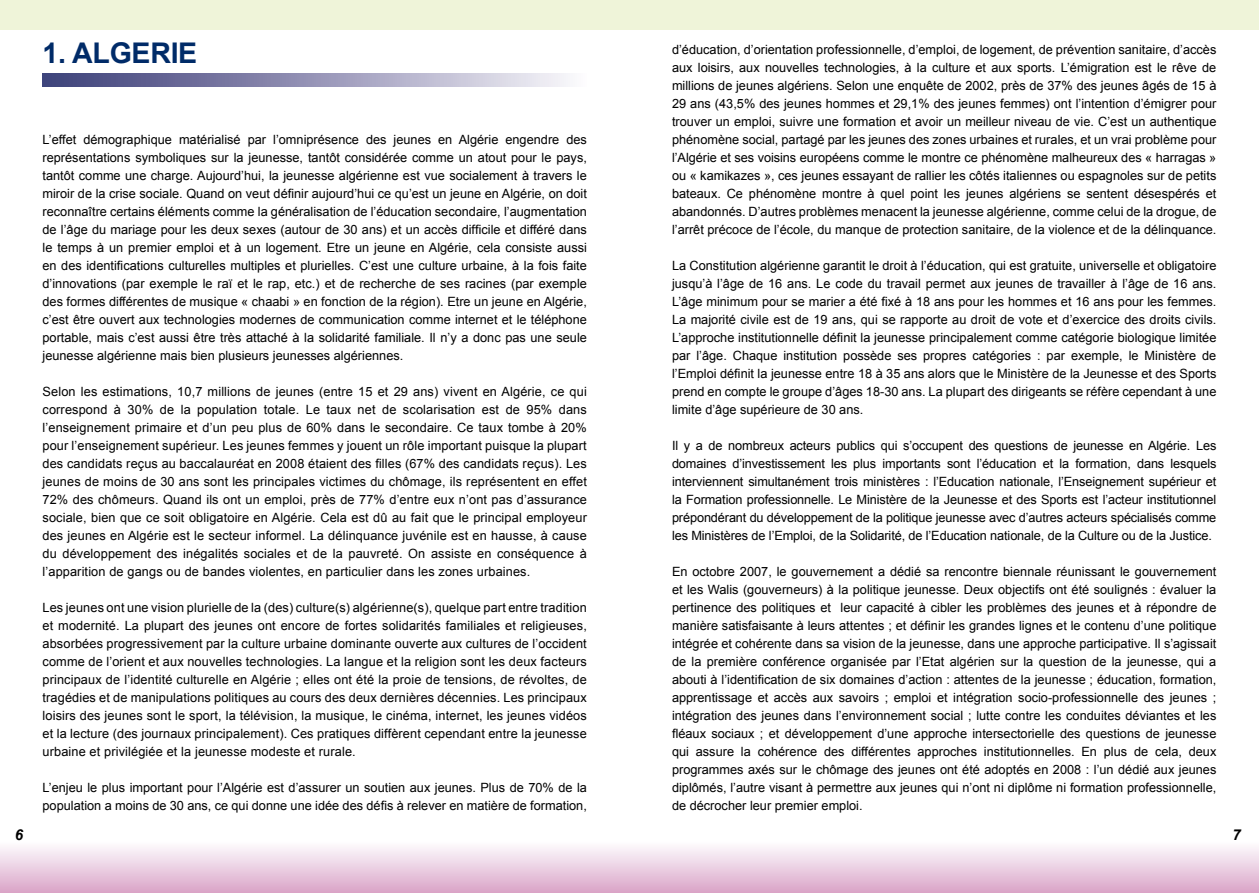
<style>
.page{position:relative;width:1259px;height:893px;background:#fff}
.page>*{position:absolute;margin:0;border:0;box-sizing:border-box;transform-origin:0 0}
.t1{font:700 28.5px "Arial";letter-spacing:-.01em;color:#002b68}
.t2{font:italic 700 15px "Arial";color:#000}
.t3{font:12.75px/18px "Arial";color:#000;text-align:justify}
</style>
<div class="page">
<div style="left:0;top:840px;width:629px;height:53px;background:linear-gradient(to bottom,#fff,#daa4c8)"></div>
<div style="left:0;top:0;width:629px;height:30px;background:#eff4d9"></div>
<div style="left:629px;top:840px;width:630px;height:53px;background:linear-gradient(to bottom,#fff,#daa4c8)"></div>
<div style="left:629px;top:0;width:630px;height:30px;background:#eff4d9"></div>
<svg style="left:43px;top:74px;width:523px;height:13px;background:#9594b5"></svg>
<h1 class="t1" style="left:43px;top:34px;width:156px">1. ALGERIE</h1>
<p class="t3" style="left:672px;top:41px;width:546px">d’éducation, d’orientation professionnelle, d’emploi, de logement, de prévention sanitaire, d’accès aux loisirs, aux nouvelles technologies, à la culture et aux sports. L’émigration est le rêve de millions de jeunes algériens. Selon une enquête de 2002, près de 37% des jeunes âgés de 15 à 29 ans (43,5% des jeunes hommes et 29,1% des jeunes femmes) ont l’intention d’émigrer pour trouver un emploi, suivre une formation et avoir un meilleur niveau de vie. C’est un authentique phénomène social, partagé par les jeunes des zones urbaines et rurales, et un vrai problème pour l’Algérie et ses voisins européens comme le montre ce phénomène malheureux des « harragas » ou « kamikazes », ces jeunes essayant de rallier les côtés italiennes ou espagnoles sur de petits bateaux. Ce phénomène montre à quel point les jeunes algériens se sentent désespérés et abandonnés. D’autres problèmes menacent la jeunesse algérienne, comme celui de la drogue, de l’arrêt précoce de l’école, du manque de protection sanitaire, de la violence et de la délinquance.</p>
<p class="t3" style="left:672px;top:257px;width:546px">La Constitution algérienne garantit le droit à l’éducation, qui est gratuite, universelle et obligatoire jusqu’à l’âge de 16 ans. Le code du travail permet aux jeunes de travailler à l’âge de 16 ans.<br>L’âge minimum pour se marier a été fixé à 18 ans pour les hommes et 16 ans pour les femmes.<br>La majorité civile est de 19 ans, qui se rapporte au droit de vote et d’exercice des droits civils.<br>L’approche institutionnelle définit la jeunesse principalement comme catégorie biologique limitée par l’âge. Chaque institution possède ses propres catégories : par exemple, le Ministère de l’Emploi définit la jeunesse entre 18 à 35 ans alors que le Ministère de la Jeunesse et des Sports prend en compte le groupe d’âges 18-30 ans. La plupart des dirigeants se réfère cependant à une limite d’âge supérieure de 30 ans.</p>
<p class="t3" style="left:672px;top:437px;width:546px">Il y a de nombreux acteurs publics qui s’occupent des questions de jeunesse en Algérie. Les domaines d’investissement les plus importants sont l’éducation et la formation, dans lesquels interviennent simultanément trois ministères : l’Education nationale, l’Enseignement supérieur et la Formation professionnelle. Le Ministère de la Jeunesse et des Sports est l’acteur institutionnel prépondérant du développement de la politique jeunesse avec d’autres acteurs spécialisés comme les Ministères de l’Emploi, de la Solidarité, de l’Education nationale, de la Culture ou de la Justice.</p>
<p class="t3" style="left:672px;top:563px;width:546px">En octobre 2007, le gouvernement a dédié sa rencontre biennale réunissant le gouvernement et les Walis (gouverneurs) à la politique jeunesse. Deux objectifs ont été soulignés : évaluer la pertinence des politiques et leur capacité à cibler les problèmes des jeunes et à répondre de manière satisfaisante à leurs attentes ; et définir les grandes lignes et le contenu d’une politique intégrée et cohérente dans sa vision de la jeunesse, dans une approche participative. Il s’agissait de la première conférence organisée par l’Etat algérien sur la question de la jeunesse, qui a abouti à l’identification de six domaines d’action : attentes de la jeunesse ; éducation, formation, apprentissage et accès aux savoirs ; emploi et intégration socio-professionnelle des jeunes ; intégration des jeunes dans l’environnement social ; lutte contre les conduites déviantes et les fléaux sociaux ; et développement d’une approche intersectorielle des questions de jeunesse qui assure la cohérence des différentes approches institutionnelles. En plus de cela, deux programmes axés sur le chômage des jeunes ont été adoptés en 2008 : l’un dédié aux jeunes diplômés, l’autre visant à permettre aux jeunes qui n’ont ni diplôme ni formation professionnelle, de décrocher leur premier emploi.</p>
<p class="t3" style="left:43px;top:131px;width:546px">L’effet démographique matérialisé par l’omniprésence des jeunes en Algérie engendre des représentations symboliques sur la jeunesse, tantôt considérée comme un atout pour le pays, tantôt comme une charge. Aujourd’hui, la jeunesse algérienne est vue socialement à travers le miroir de la crise sociale. Quand on veut définir aujourd’hui ce qu’est un jeune en Algérie, on doit reconnaître certains éléments comme la généralisation de l’éducation secondaire, l’augmentation de l’âge du mariage pour les deux sexes (autour de 30 ans) et un accès difficile et différé dans le temps à un premier emploi et à un logement. Etre un jeune en Algérie, cela consiste aussi en des identifications culturelles multiples et plurielles. C’est une culture urbaine, à la fois faite d’innovations (par exemple le raï et le rap, etc.) et de recherche de ses racines (par exemple des formes différentes de musique « chaabi » en fonction de la région). Etre un jeune en Algérie, c’est être ouvert aux technologies modernes de communication comme internet et le téléphone portable, mais c’est aussi être très attaché à la solidarité familiale. Il n’y a donc pas une seule jeunesse algérienne mais bien plusieurs jeunesses algériennes.</p>
<p class="t3" style="left:43px;top:383px;width:546px">Selon les estimations, 10,7 millions de jeunes (entre 15 et 29 ans) vivent en Algérie, ce qui correspond à 30% de la population totale. Le taux net de scolarisation est de 95% dans l’enseignement primaire et d’un peu plus de 60% dans le secondaire. Ce taux tombe à 20% pour l’enseignement supérieur. Les jeunes femmes y jouent un rôle important puisque la plupart des candidats reçus au baccalauréat en 2008 étaient des filles (67% des candidats reçus). Les jeunes de moins de 30 ans sont les principales victimes du chômage, ils représentent en effet 72% des chômeurs. Quand ils ont un emploi, près de 77% d’entre eux n’ont pas d’assurance sociale, bien que ce soit obligatoire en Algérie. Cela est dû au fait que le principal employeur des jeunes en Algérie est le secteur informel. La délinquance juvénile est en hausse, à cause du développement des inégalités sociales et de la pauvreté. On assiste en conséquence à l’apparition de gangs ou de bandes violentes, en particulier dans les zones urbaines.</p>
<p class="t3" style="left:43px;top:599px;width:546px">Les jeunes ont une vision plurielle de la (des) culture(s) algérienne(s), quelque part entre tradition et modernité. La plupart des jeunes ont encore de fortes solidarités familiales et religieuses, absorbées progressivement par la culture urbaine dominante ouverte aux cultures de l’occident comme de l’orient et aux nouvelles technologies. La langue et la religion sont les deux facteurs principaux de l’identité culturelle en Algérie ; elles ont été la proie de tensions, de révoltes, de tragédies et de manipulations politiques au cours des deux dernières décennies. Les principaux loisirs des jeunes sont le sport, la télévision, la musique, le cinéma, internet, les jeunes vidéos et la lecture (des journaux principalement). Ces pratiques diffèrent cependant entre la jeunesse urbaine et privilégiée et la jeunesse modeste et rurale.</p>
<p class="t3" style="left:43px;top:779px;width:546px">L’enjeu le plus important pour l’Algérie est d’assurer un soutien aux jeunes. Plus de 70% de la population a moins de 30 ans, ce qui donne une idée des défis à relever en matière de formation,</p>
<p class="t2" style="left:15px;top:825px;width:10px">6</p>
<p class="t2" style="left:1232px;top:825px;width:10px">7</p>
</div>
